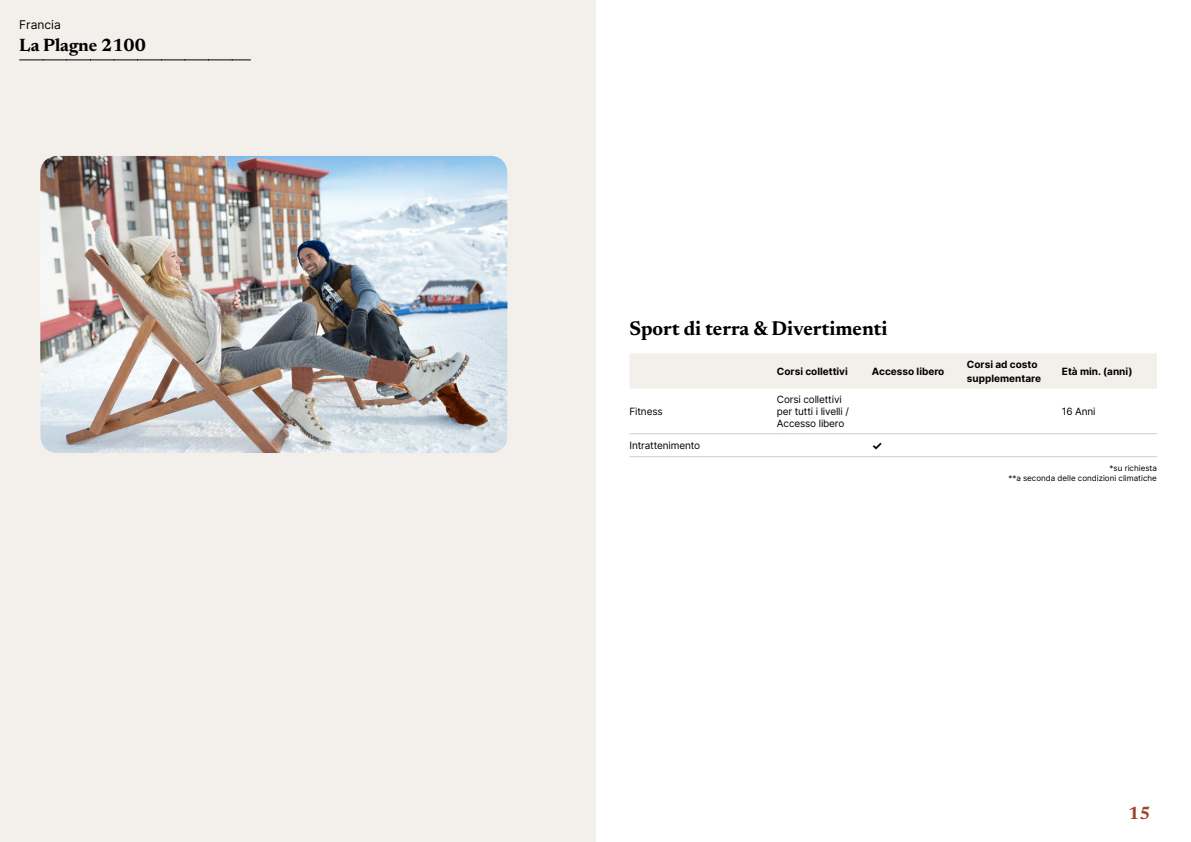
<style>
.page{position:relative;width:1191px;height:842px;background:#fff}
.page>*{position:absolute;margin:0;border:0;box-sizing:border-box;transform-origin:0 0}
.t1{font:700 20px "Newsreader 24 pt";color:#000}
.t2{font:700 18px "Newsreader 24 pt";color:#000}
.t3{font:700 18px "Newsreader 24 pt";color:#9d432c}
.t4{font:12px "Inter";color:#000}
.t5{font:700 12px "Inter";color:#000}
.t6{font:10px/12px "Inter";letter-spacing:-.015em;color:#000}
.t7{font:700 10px/14px "Inter";color:#000}
.t8{font:8px/9.6px "Inter";color:#000;text-align:right}
</style>
<div class="page">
<div style="left:0;top:0;width:595px;height:842px;background:#f3f0ec"></div>
<img style="left:40px;top:156px;width:467px;height:297px">
<svg style="left:20px;top:60px;width:230px;height:1px"></svg>
<div style="left:630px;top:353px;width:527px;height:36px;background:#f3f0ec"></div>
<hr style="left:629px;top:433px;width:148px;height:1px;background:#d7cdc1">
<hr style="left:777px;top:433px;width:95px;height:1px;background:#d7cdc1">
<hr style="left:872px;top:433px;width:95px;height:1px;background:#d7cdc1">
<hr style="left:967px;top:433px;width:95px;height:1px;background:#d7cdc1">
<hr style="left:1062px;top:433px;width:95px;height:1px;background:#d7cdc1">
<hr style="left:629px;top:456px;width:148px;height:1px;background:#d7cdc1">
<hr style="left:777px;top:456px;width:95px;height:1px;background:#d7cdc1">
<hr style="left:872px;top:456px;width:95px;height:1px;background:#d7cdc1">
<hr style="left:967px;top:456px;width:95px;height:1px;background:#d7cdc1">
<hr style="left:1062px;top:456px;width:95px;height:1px;background:#d7cdc1">
<p class="t4" style="left:19px;top:15px;width:43px">Francia</p>
<h2 class="t2" style="left:19px;top:32px;width:128px">La Plagne 2100</h2>
<h1 class="t1" style="left:629px;top:314px;width:259px">Sport di terra &amp; Divertimenti</h1>
<p class="t7" style="left:777px;top:364px;width:72px">Corsi collettivi</p>
<p class="t7" style="left:872px;top:364px;width:74px">Accesso libero</p>
<p class="t7" style="left:967px;top:357px;width:75px">Corsi ad costo supplementare</p>
<p class="t7" style="left:1062px;top:364px;width:72px">Età min. (anni)</p>
<p class="t6" style="left:629px;top:405px;width:35px">Fitness</p>
<p class="t6" style="left:777px;top:393px;width:73px">Corsi collettivi per tutti i livelli /<br>Accesso libero</p>
<p class="t6" style="left:1062px;top:405px;width:35px">16 Anni</p>
<p class="t6" style="left:629px;top:439px;width:72px">Intrattenimento</p>
<p class="t5" style="left:872px;top:436px;width:12px">✓</p>
<p class="t8" style="left:1008px;top:463px;width:150px">*su richiesta<br>**a seconda delle condizioni climatiche</p>
<h2 class="t3" style="left:1128px;top:800px;width:24px">15</h2>
</div>
